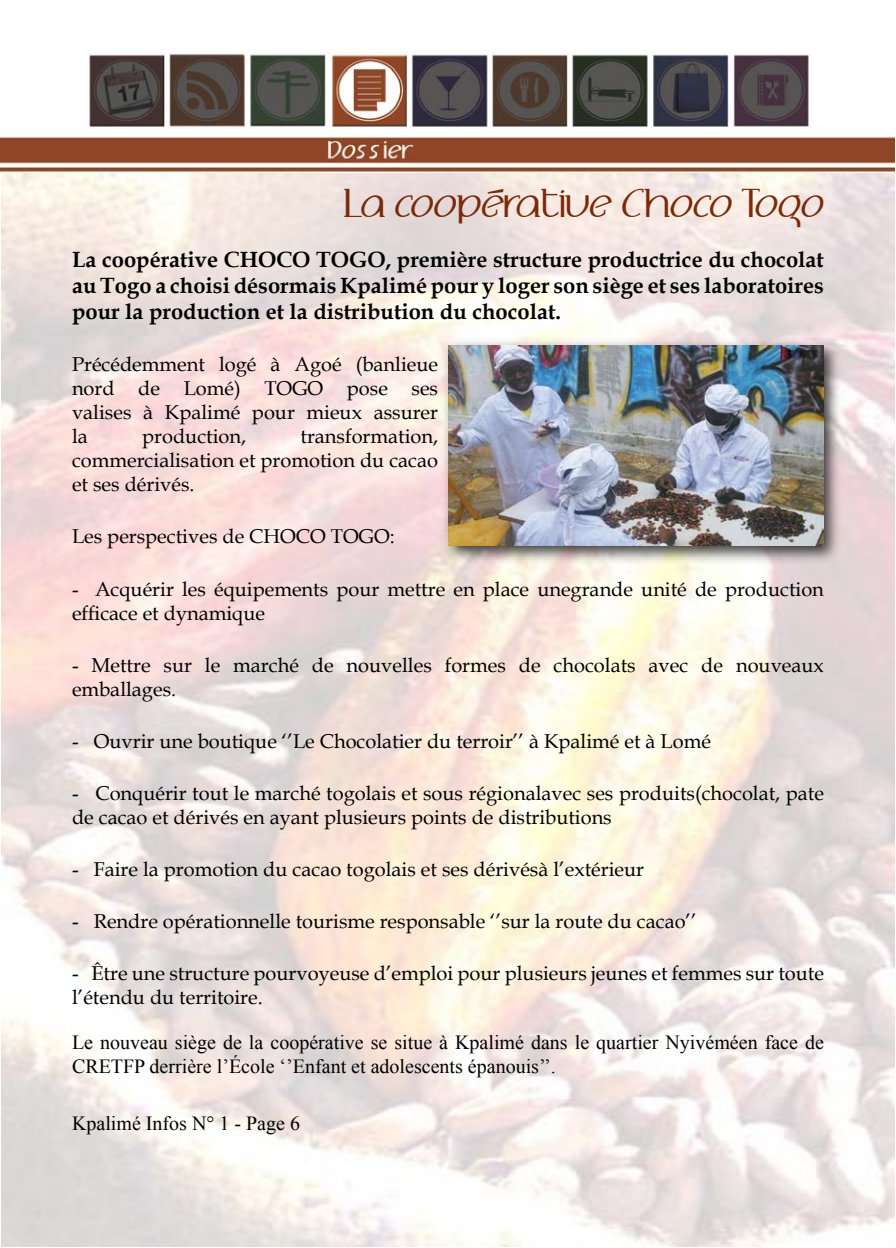
<style>
.page{position:relative;width:896px;height:1248px;background:#fff}
.page>*{position:absolute;margin:0;border:0;box-sizing:border-box;transform-origin:0 0}
.t1{font:32px "Adolphus Serif";color:#7a2a08}
.t2{font:700 22px/26.4px "Book Antiqua";color:#000;text-align:justify}
.t3{font:20px/24px "Book Antiqua";color:#000}
.t4{font:20px/24px "Times New Roman";color:#000}
</style>
<div class="page">
<img style="left:0;top:53px;width:894px;height:121px">
<div style="left:440px;top:337px;width:403px;height:227px;background:#000;opacity:.75"></div>
<img style="left:448px;top:345px;width:376px;height:200px">
<h1 class="t1" style="left:344px;top:188px;width:482px">La coopérative Choco Togo</h1>
<p class="t2" style="left:72px;top:246px;width:753px">La coopérative CHOCO TOGO, première structure productrice du chocolat au Togo a choisi désormais Kpalimé pour y loger son siège et ses laboratoires pour la production et la distribution du chocolat.</p>
<p class="t3" style="left:72px;top:353px;width:368px;text-align:justify">Précédemment logé à Agoé (banlieue nord de Lomé) TOGO pose ses valises à Kpalimé pour mieux assurer la</p>
<p class="t3" style="left:142px;top:425px;width:105px">production,</p>
<p class="t3" style="left:72px;top:425px;width:368px;text-align:justify;text-indent:228px">transformation, commercialisation et promotion du cacao et ses dérivés.</p>
<p class="t3" style="left:72px;top:525px;width:324px">Les perspectives de CHOCO TOGO:</p>
<p class="t3" style="left:72px;top:577px;width:753px">- Acquérir les équipements pour mettre en place unegrande unité de production efficace et dynamique</p>
<p class="t3" style="left:72px;top:653px;width:753px">- Mettre sur le marché de nouvelles formes de chocolats avec de nouveaux emballages.</p>
<p class="t3" style="left:72px;top:729px;width:640px">- Ouvrir une boutique ‘’Le Chocolatier du terroir’’ à Kpalimé et à Lomé</p>
<p class="t3" style="left:72px;top:781px;width:753px">- Conquérir tout le marché togolais et sous régionalavec ses produits(chocolat, pate de cacao et dérivés en ayant plusieurs points de distributions</p>
<p class="t3" style="left:72px;top:857px;width:573px">- Faire la promotion du cacao togolais et ses dérivésà l’extérieur</p>
<p class="t3" style="left:72px;top:909px;width:626px">- Rendre opérationnelle tourisme responsable ‘’sur la route du cacao’’</p>
<p class="t3" style="left:72px;top:961px;width:753px">- Être une structure pourvoyeuse d’emploi pour plusieurs jeunes et femmes sur toute l’étendu du territoire.</p>
<p class="t4" style="left:72px;top:1030px;width:753px">Le nouveau siège de la coopérative se situe à Kpalimé dans le quartier Nyivéméen face de<br>CRETFP derrière l’École ‘’Enfant et adolescents épanouis’’.</p>
<p class="t4" style="left:72px;top:1111px;width:229px">Kpalimé Infos N° 1 - Page 6</p>
</div>
